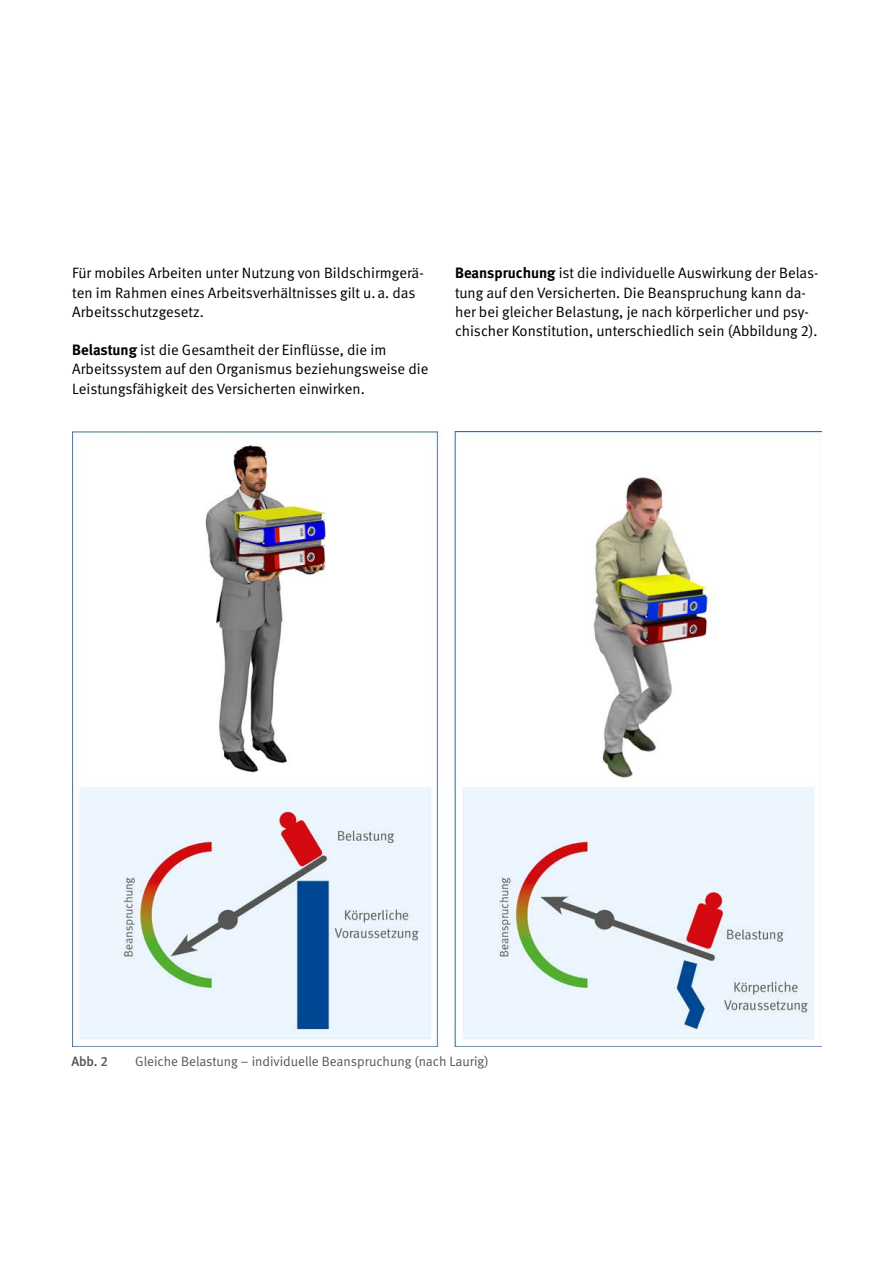
<style>
.page{position:relative;width:893px;height:1263px;background:#fff}
.page>*{position:absolute;margin:0;border:0;box-sizing:border-box;transform-origin:0 0}
.Fließtext_FT{font:15px/19.2px "DGUV Meta";color:#000}
.t1{font:13.5px "DGUV Meta";color:#565655}
.t2{font:500 13.5px "DGUV Meta";color:#565655}
.s1{font-weight:700}
</style>
<div class="page">
<img style="left:72px;top:431px;width:750px;height:615px">
<p class="Fließtext_FT" style="left:72px;top:264px;width:353px">Für mobiles Arbeiten unter Nutzung von Bildschirmgerä&shy;ten im Rahmen eines Arbeitsverhältnisses gilt u.a. das<br>Arbeitsschutzgesetz.</p>
<p class="Fließtext_FT" style="left:72px;top:341px;width:358px"><span class="s1">Belastung</span> ist die Gesamtheit der Einflüsse, die im<br>Arbeitssystem auf den Organismus beziehungsweise die<br>Leistungsfähigkeit des Versicherten einwirken.</p>
<p class="Fließtext_FT" style="left:455px;top:264px;width:365px"><span class="s1">Beanspruchung</span> ist die individuelle Auswirkung der Belas&shy;tung auf den Versicherten. Die Beanspruchung kann da&shy;her bei gleicher Belastung, je nach körperlicher und psy&shy;chischer Konstitution, unterschiedlich sein (Abbildung 2).</p>
<p class="t2" style="left:71px;top:1053px;width:38px">Abb. 2</p>
<p class="t1" style="left:135px;top:1053px;width:355px">Gleiche Belastung – individuelle Beanspruchung (nach Laurig)</p>
</div>
